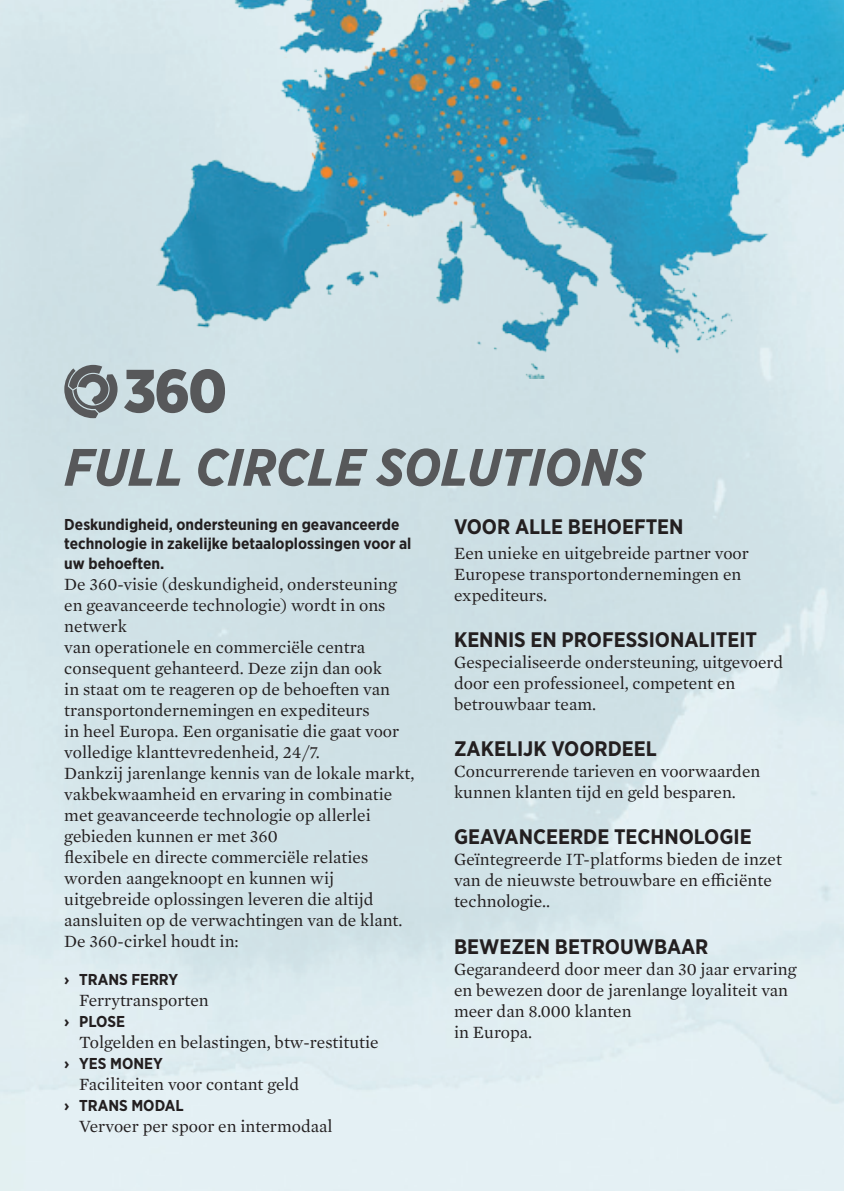
<style>
.page{position:relative;width:844px;height:1191px;background:#fff}
.page>*{position:absolute;margin:0;border:0;box-sizing:border-box;transform-origin:0 0}
.t1{font:italic 700 52.5px "Gotham Narrow";color:#57585a}
.t2{font:700 21px "Gotham Narrow";color:#231f20}
.t3{font:17.5px/21px "Mercury Text G1";color:#231f20}
.t4{font:700 15.75px/19.4px "Gotham Narrow";color:#231f20}
</style>
<div class="page">
<img style="left:156px;top:0;width:687px;height:379px">
<svg style="left:124px;top:369px;width:101px;height:44px;background:#858c8f"></svg>
<svg style="left:64px;top:365px;width:53px;height:53px;background:#8a9396"></svg>
<h1 class="t1" style="left:64px;top:433px;width:581px">FULL CIRCLE SOLUTIONS</h1>
<p class="t4" style="left:64px;top:514px;width:348px">Deskundigheid, ondersteuning en geavanceerde technologie in zakelijke betaaloplossingen voor al uw behoeften.</p>
<p class="t3" style="left:64px;top:572px;width:351px">De 360-visie (deskundigheid, ondersteuning en geavanceerde technologie) wordt in ons netwerk<br>van operationele en commerciële centra consequent gehanteerd. Deze zijn dan ook<br>in staat om te reageren op de behoeften van transportondernemingen en expediteurs<br>in heel Europa. Een organisatie die gaat voor volledige klanttevredenheid, 24/7.<br>Dankzij jarenlange kennis van de lokale markt, vakbekwaamheid en ervaring in combinatie met geavanceerde technologie op allerlei gebieden kunnen er met 360<br>flexibele en directe commerciële relaties worden aangeknoopt en kunnen wij uitgebreide oplossingen leveren die altijd aansluiten op de verwachtingen van de klant.<br>De 360-cirkel houdt in:</p>
<p class="t4" style="left:64px;top:969px;width:115px">› TRANS FERRY</p>
<p class="t3" style="left:79px;top:988px;width:131px">Ferrytransporten</p>
<p class="t4" style="left:64px;top:1011px;width:62px">› PLOSE</p>
<p class="t3" style="left:79px;top:1030px;width:301px">Tolgelden en belastingen, btw-restitutie</p>
<p class="t4" style="left:64px;top:1053px;width:100px">› YES MONEY</p>
<p class="t3" style="left:79px;top:1072px;width:221px">Faciliteiten voor contant geld</p>
<p class="t4" style="left:64px;top:1095px;width:121px">› TRANS MODAL</p>
<p class="t3" style="left:79px;top:1114px;width:255px">Vervoer per spoor en intermodaal</p>
<p class="t2" style="left:454px;top:513px;width:231px">VOOR ALLE BEHOEFTEN</p>
<p class="t3" style="left:454px;top:541px;width:296px">Een unieke en uitgebreide partner voor<br>Europese transportondernemingen en expediteurs.</p>
<p class="t2" style="left:454px;top:626px;width:304px">KENNIS EN PROFESSIONALITEIT</p>
<p class="t3" style="left:454px;top:650px;width:330px">Gespecialiseerde ondersteuning, uitgevoerd door een professioneel, competent en betrouwbaar team.</p>
<p class="t2" style="left:454px;top:735px;width:204px">ZAKELIJK VOORDEEL</p>
<p class="t3" style="left:454px;top:760px;width:308px">Concurrerende tarieven en voorwaarden kunnen klanten tijd en geld besparen.</p>
<p class="t2" style="left:454px;top:823px;width:299px">GEAVANCEERDE TECHNOLOGIE</p>
<p class="t3" style="left:454px;top:848px;width:329px">Geïntegreerde IT-platforms bieden de inzet van de nieuwste betrouwbare en efficiënte technologie..</p>
<p class="t2" style="left:454px;top:932px;width:256px">BEWEZEN BETROUWBAAR</p>
<p class="t3" style="left:454px;top:957px;width:344px">Gegarandeerd door meer dan 30 jaar ervaring en bewezen door de jarenlange loyaliteit van meer dan 8.000 klanten<br>in Europa.</p>
</div>
